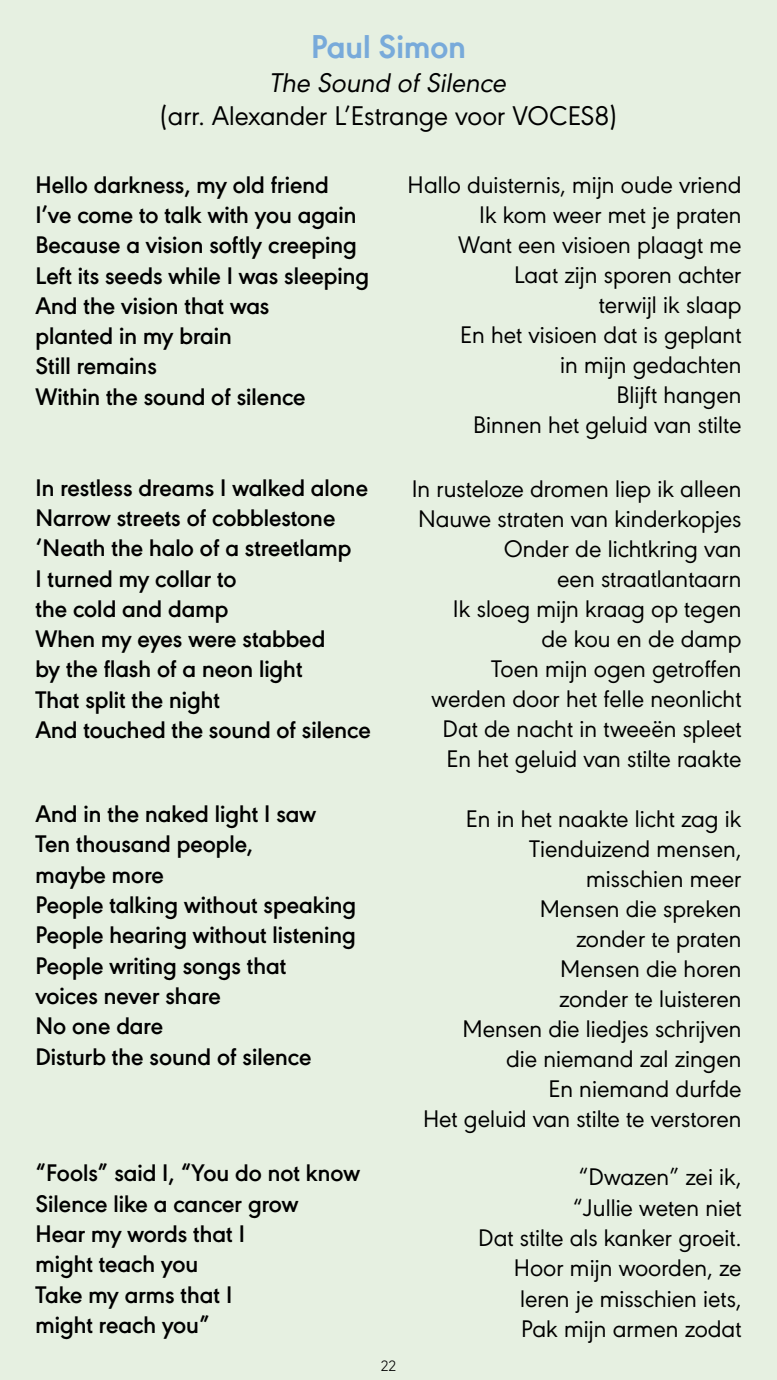
<style>
.page{position:relative;width:777px;height:1380px;background:#fff}
.page>*{position:absolute;margin:0;border:0;box-sizing:border-box;transform-origin:0 0}
.t1{font:700 34.38px "URW Geometric";color:#78aada}
.t2{font:28.12px "URW Geometric";color:#000}
.t3{font:italic 28.12px "URW Geometric";color:#000}
.t4{font:25px/30px "URW Geometric";color:#000;text-align:right}
.t5{font:600 25px/30.3px "URW Geometric";color:#000}
.t6{font:300 15.62px "URW Geometric";color:#000}
</style>
<div class="page">
<div style="left:0;top:0;width:776px;height:1380px;background:#e6f0e1"></div>
<h1 class="t1" style="left:311px;top:21px;width:156px">Paul Simon</h1>
<p class="t3" style="left:270px;top:62px;width:238px">The Sound of Silence</p>
<p class="t2" style="left:159px;top:95px;width:459px">(arr. Alexander L’Estrange voor VOCES8)</p>
<p class="t5" style="left:35px;top:167px;width:335px">Hello darkness, my old friend<br>I’ve come to talk with you again<br>Because a vision softly creeping<br>Left its seeds while I was sleeping<br>And the vision that was<br>planted in my brain<br>Still remains<br>Within the sound of silence</p>
<p class="t4" style="left:407px;top:167px;width:335px">Hallo duisternis, mijn oude vriend<br>Ik kom weer met je praten<br>Want een visioen plaagt me<br>Laat zijn sporen achter<br>terwijl ik slaap<br>En het visioen dat is geplant<br>in mijn gedachten<br>Blijft hangen<br>Binnen het geluid van stilte</p>
<p class="t5" style="left:35px;top:470px;width:336px">In restless dreams I walked alone<br>Narrow streets of cobblestone ‘Neath the halo of a streetlamp<br>I turned my collar to<br>the cold and damp<br>When my eyes were stabbed<br>by the flash of a neon light<br>That split the night<br>And touched the sound of silence</p>
<p class="t5" style="left:35px;top:797px;width:322px">And in the naked light I saw<br>Ten thousand people,<br>maybe more<br>People talking without speaking<br>People hearing without listening<br>People writing songs that<br>voices never share<br>No one dare<br>Disturb the sound of silence</p>
<p class="t5" style="left:35px;top:1156px;width:326px">“Fools” said I, “You do not know<br>Silence like a cancer grow<br>Hear my words that I<br>might teach you<br>Take my arms that I<br>might reach you”</p>
<p class="t6" style="left:381px;top:1355px;width:16px">22</p>
<p class="t4" style="left:411px;top:472px;width:331px">In rusteloze dromen liep ik alleen<br>Nauwe straten van kinderkopjes<br>Onder de lichtkring van<br>een straatlantaarn<br>Ik sloeg mijn kraag op tegen<br>de kou en de damp<br>Toen mijn ogen getroffen werden door het felle neonlicht<br>Dat de nacht in tweeën spleet<br>En het geluid van stilte raakte</p>
<p class="t4" style="left:423px;top:802px;width:320px">En in het naakte licht zag ik<br>Tienduizend mensen,<br>misschien meer<br>Mensen die spreken<br>zonder te praten<br>Mensen die horen<br>zonder te luisteren<br>Mensen die liedjes schrijven<br>die niemand zal zingen<br>En niemand durfde<br>Het geluid van stilte te verstoren</p>
<p class="t4" style="left:478px;top:1160px;width:265px;line-height:30.3px">“Dwazen” zei ik,<br>“Jullie weten niet<br>Dat stilte als kanker groeit.<br>Hoor mijn woorden, ze leren je misschien iets,<br>Pak mijn armen zodat</p>
</div>
